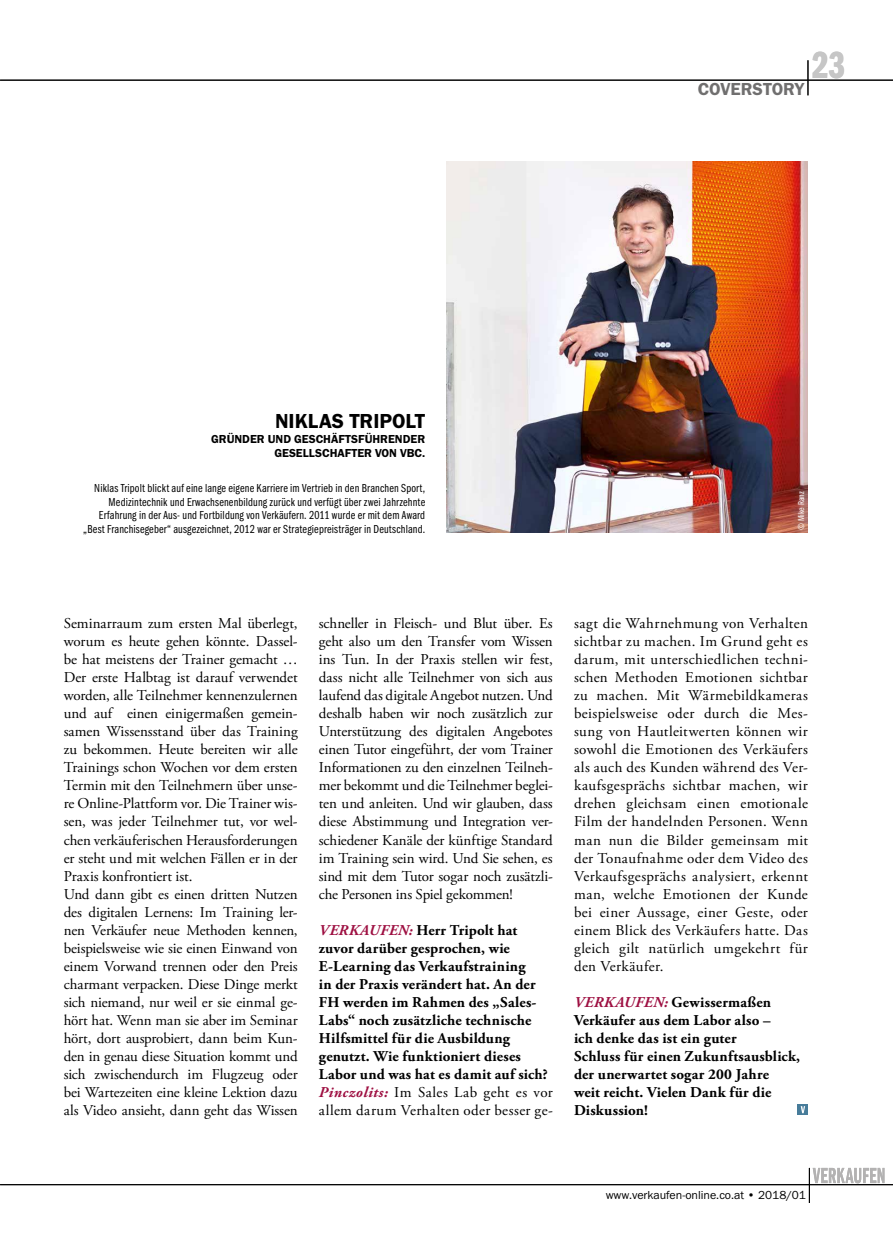
<style>
.page{position:relative;width:893px;height:1234px;background:#fff}
.page>*{position:absolute;margin:0;border:0;box-sizing:border-box;transform-origin:0 0}
.t1{font:21px "Franklin Gothic URW Dem";color:#000}
.t2{font:18px "Franklin Gothic URW Dem";color:#706f6f}
.t3{font:15px/18px "Adobe Garamond Pro";letter-spacing:-.005em;color:#000;text-align:justify}
.t4{font:700 15px/18px "Adobe Garamond Pro";letter-spacing:.015em;color:#000}
.t5{font:12px/13.5px "Franklin Gothic URW Com Boo";letter-spacing:.015em;color:#000;text-align:right}
.t6{font:12px/14.4px "Franklin Gothic URW Dem";color:#000;text-align:right}
.t7{font:12px "Franklin Gothic URW Boo";color:#000}
.t8{font:9px "Franklin Gothic URW Com Boo";letter-spacing:.02em;color:#fff}
.s1{font-style:italic;color:#9e1042}
.s2{font-weight:400}
</style>
<div class="page">
<img style="left:446px;top:162px;width:362px;height:370px">
<hr style="left:808px;top:60px;width:1px;height:35px;background:#000">
<hr style="left:0;top:80px;width:893px;height:1px;background:#000">
<svg style="left:813px;top:1167px;width:71px;height:15px"></svg>
<hr style="left:809px;top:1167px;width:1px;height:35px;background:#000">
<hr style="left:0;top:1183px;width:893px;height:1px;background:#000">
<div style="left:798px;top:1104px;width:10px;height:10px;background:#477c9a"></div>
<svg style="left:801px;top:1106px;width:4px;height:6px"></svg>
<p class="t2" style="left:698px;top:78px;width:149px">COVERSTORY <sup>23</sup></p>
<h1 class="t1" style="left:275px;top:408px;width:152px">NIKLAS TRIPOLT</h1>
<p class="t6" style="left:211px;top:431px;width:215px">GRÜNDER UND GESCHÄFTSFÜHRENDER<br>GESELLSCHAFTER VON VBC.</p>
<p class="t5" style="left:83px;top:481px;width:343px">Niklas Tripolt blickt auf eine lange eigene Karriere im Vertrieb in den Branchen Sport, Medizintechnik und Erwachsenenbildung zurück und verfügt über zwei Jahrzehnte Erfahrung in der Aus- und Fortbildung von Verkäufern. 2011 wurde er mit dem Award „Best Franchisegeber“ ausgezeichnet, 2012 war er Strategiepreisträger in Deutschland.</p>
<p class="t8" style="left:796px;top:530px;width:40px;rotate:-90deg">© Mike Ranz</p>
<p class="t3" style="left:64px;top:615px;width:235px;text-align:left">Seminarraum zum ersten Mal überlegt, worum es heute gehen könnte. Dassel&shy;be hat meistens der Trainer gemacht … Der erste Halbtag ist darauf verwendet worden, alle Teilnehmer kennenzulernen und auf einen einigermaßen gemein&shy;samen Wissensstand über das Training zu bekommen. Heute bereiten wir alle Trainings schon Wochen vor dem ersten Termin mit den Teilnehmern über unse&shy;re Online-Plattform vor. Die Trainer wis&shy;sen, was jeder Teilnehmer tut, vor wel&shy;chen verkäuferischen Herausforderungen er steht und mit welchen Fällen er in der Praxis konfrontiert ist.<br>Und dann gibt es einen dritten Nutzen des digitalen Lernens: Im Training ler&shy;nen Verkäufer neue Methoden kennen, beispielsweise wie sie einen Einwand von einem Vorwand trennen oder den Preis charmant verpacken. Diese Dinge merkt sich niemand, nur weil er sie einmal ge&shy;hört hat. Wenn man sie aber im Seminar hört, dort ausprobiert, dann beim Kun&shy;den in genau diese Situation kommt und sich zwischendurch im Flugzeug oder bei Wartezeiten eine kleine Lektion dazu als Video ansieht, dann geht das Wissen</p>
<p class="t3" style="left:319px;top:615px;width:235px">schneller in Fleisch- und Blut über. Es geht also um den Transfer vom Wissen ins Tun. In der Praxis stellen wir fest, dass nicht alle Teilnehmer von sich aus laufend das digitale Angebot nutzen. Und deshalb haben wir noch zusätzlich zur Unterstützung des digitalen Angebotes einen Tutor eingeführt, der vom Trainer Informationen zu den einzelnen Teilneh&shy;mer bekommt und die Teilnehmer beglei&shy;ten und anleiten. Und wir glauben, dass diese Abstimmung und Integration ver&shy;schiedener Kanäle der künftige Standard im Training sein wird. Und Sie sehen, es sind mit dem Tutor sogar noch zusätzli&shy;che Personen ins Spiel gekommen!</p>
<p class="t4" style="left:319px;top:920px;width:235px"><span class="s1">VERKAUFEN:</span> Herr Tripolt hat zuvor darüber gesprochen, wie E-Learning das Verkaufstraining<br>in der Praxis verändert hat. An der FH werden im Rahmen des „Sales-Labs“ noch zusätzliche technische Hilfsmittel für die Ausbildung genutzt. Wie funktioniert dieses Labor und was hat es damit auf sich?<br><span class="s1">Pinczolits:</span> <span class="s2">Im Sales Lab geht es vor allem darum Verhalten oder besser ge-</span></p>
<p class="t3" style="left:574px;top:615px;width:235px">sagt die Wahrnehmung von Verhalten sichtbar zu machen. Im Grund geht es darum, mit unterschiedlichen techni&shy;schen Methoden Emotionen sichtbar zu machen. Mit Wärmebildkameras beispielsweise oder durch die Mes&shy;sung von Hautleitwerten können wir sowohl die Emotionen des Verkäufers als auch des Kunden während des Ver&shy;kaufsgesprächs sichtbar machen, wir drehen gleichsam einen emotionale Film der handelnden Personen. Wenn man nun die Bilder gemeinsam mit der Tonaufnahme oder dem Video des Verkaufsgesprächs analysiert, erkennt man, welche Emotionen der Kunde bei einer Aussage, einer Geste, oder einem Blick des Verkäufers hatte. Das gleich gilt natürlich umgekehrt für den Verkäufer.</p>
<p class="t4" style="left:574px;top:992px;width:228px"><span class="s1">VERKAUFEN:</span> Gewissermaßen<br>Verkäufer aus dem Labor also –<br>ich denke das ist ein guter<br>Schluss für einen Zukunftsausblick, der unerwartet sogar 200 Jahre<br>weit reicht. Vielen Dank für die<br>Diskussion!</p>
<p class="t7" style="left:606px;top:1186px;width:202px">www.verkaufen-online.co.at • 2018/01</p>
</div>
